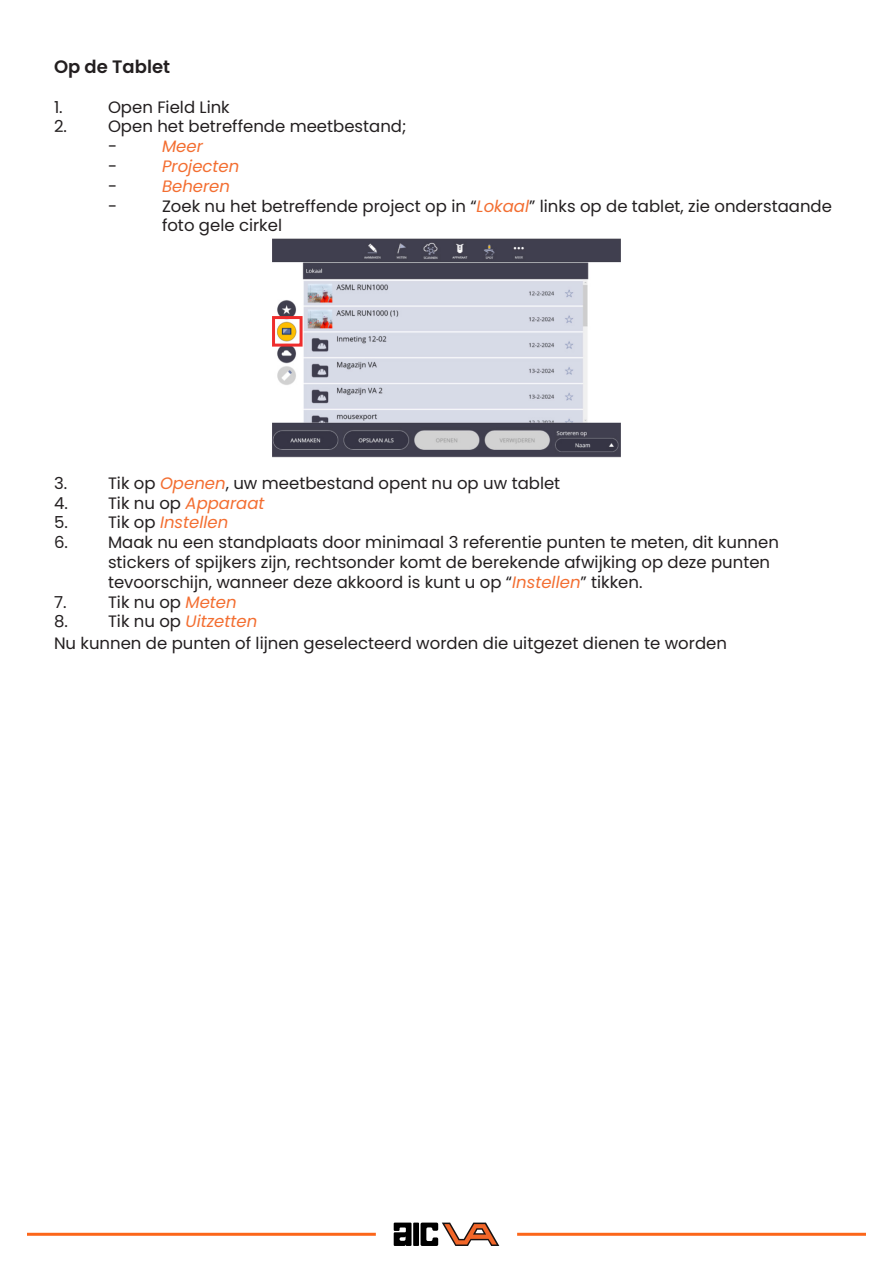
<style>
.page{position:relative;width:893px;height:1263px;background:#fff}
.page>*{position:absolute;margin:0;border:0;box-sizing:border-box;transform-origin:0 0}
.t1{font:600 18px "Poppins";color:#231f20}
.t2{font:16.5px/19.8px "Poppins";color:#231f20}
.t3{font:italic 16.5px "Poppins";color:#f36e31}
.s1{font-style:italic;color:#f36e31}
.s2{font-style:normal;color:#231f20}
</style>
<div class="page">
<hr style="left:27px;top:1233px;width:349px;height:3px;background:#fc661a">
<hr style="left:517px;top:1233px;width:349px;height:3px;background:#fc661a">
<svg style="left:394px;top:1222px;width:105px;height:24px"></svg>
<img style="left:272px;top:238px;width:349px;height:219px">
<div style="left:272px;top:316px;width:31px;height:31px;border:3px solid #ee2d2d"></div>
<p class="t1" style="left:54px;top:56px;width:118px">Op de Tablet</p>
<p class="t2" style="left:54px;top:97px;width:10px">1.</p>
<p class="t2" style="left:108px;top:97px;width:123px">Open Field Link</p>
<p class="t2" style="left:54px;top:117px;width:14px">2.</p>
<p class="t2" style="left:108px;top:117px;width:300px">Open het betreffende meetbestand;</p>
<p class="t2" style="left:108px;top:137px;width:11px">-</p>
<p class="t3" style="left:162px;top:137px;width:42px">Meer</p>
<p class="t2" style="left:108px;top:156px;width:11px">-</p>
<p class="t3" style="left:162px;top:157px;width:79px">Projecten</p>
<p class="t2" style="left:108px;top:176px;width:11px">-</p>
<p class="t3" style="left:162px;top:176px;width:70px">Beheren</p>
<p class="t2" style="left:108px;top:196px;width:11px">-</p>
<p class="t2" style="left:162px;top:196px;width:671px">Zoek nu het betreffende project op in “<span class="s1">Lokaal</span>” links op de tablet, zie onderstaande foto gele cirkel</p>
<p class="t2" style="left:54px;top:473px;width:15px">3.</p>
<p class="t2" style="left:108px;top:473px;width:454px">Tik op <span class="s1">Openen</span>, uw meetbestand opent nu op uw tablet</p>
<p class="t2" style="left:54px;top:493px;width:15px">4.</p>
<p class="t3" style="left:108px;top:493px;width:158px"><span class="s2">Tik nu op</span> Apparaat</p>
<p class="t2" style="left:54px;top:513px;width:15px">5.</p>
<p class="t3" style="left:108px;top:513px;width:122px"><span class="s2">Tik op</span> Instellen</p>
<p class="t2" style="left:54px;top:533px;width:15px">6.</p>
<p class="t2" style="left:108px;top:533px;width:672px">Maak nu een standplaats door minimaal 3 referentie punten te meten, dit kunnen</p>
<p class="t2" style="left:108px;top:552px;width:664px">stickers of spijkers zijn, rechtsonder komt de berekende afwijking op deze punten</p>
<p class="t2" style="left:108px;top:572px;width:536px">tevoorschijn, wanneer deze akkoord is kunt u op “<span class="s1">Instellen</span>” tikken.</p>
<p class="t2" style="left:54px;top:592px;width:14px">7.</p>
<p class="t2" style="left:108px;top:592px;width:130px">Tik nu op <span class="s1">Meten</span></p>
<p class="t2" style="left:54px;top:612px;width:15px">8.</p>
<p class="t3" style="left:108px;top:612px;width:151px"><span class="s2">Tik nu op</span> Uitzetten</p>
<p class="t2" style="left:54px;top:633px;width:674px">Nu kunnen de punten of lijnen geselecteerd worden die uitgezet dienen te worden</p>
</div>
